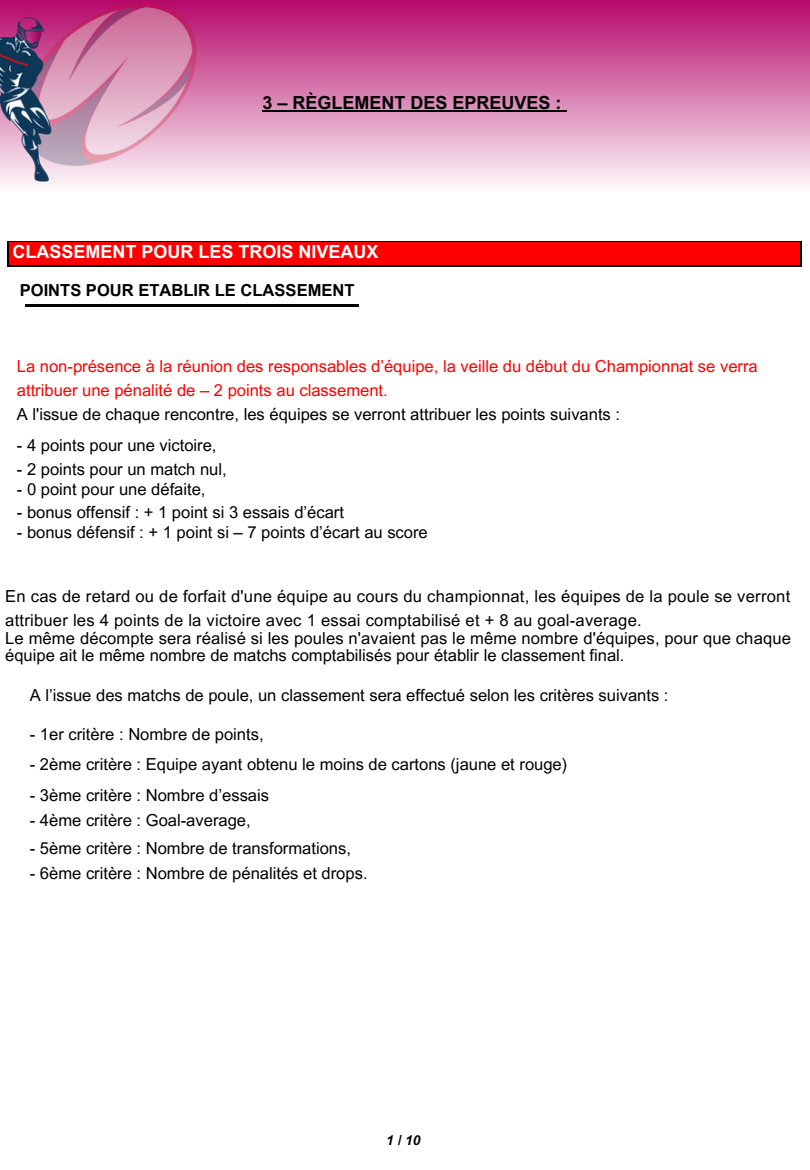
<style>
.page{position:relative;width:810px;height:1170px;background:#fff}
.page>*{position:absolute;margin:0;border:0;box-sizing:border-box;transform-origin:0 0}
.t1{font:700 18px "Arial MT Pro";color:#fff}
.t2{font:700 18px "Arial MT Pro";color:#000}
.t3{font:16.5px/24.8px "Arial MT Pro";color:#000}
.t4{font:16.5px/23.7px "Arial MT Pro";color:#f00}
.t5{font:700 16.5px "Arial MT Pro";color:#000}
.t6{font:italic 700 13.65px "Arial MT Pro";color:#000}
.s1{color:#000}
</style>
<div class="page">
<img style="left:1px;top:0;width:809px;height:186px">
<hr style="left:25px;top:305px;width:333px;height:2px;background:#000">
<hr style="left:262px;top:110px;width:299px;height:2px;background:#000">
<div style="left:8px;top:242px;width:793px;height:24px;background:#f00"></div>
<hr style="left:8px;top:241px;width:793px;height:1px;background:#000">
<hr style="left:8px;top:266px;width:793px;height:1px;background:#000">
<svg style="left:7px;top:241px;width:1px;height:26px"></svg>
<svg style="left:801px;top:241px;width:1px;height:26px"></svg>
<h1 class="t2" style="left:262px;top:96px;width:301px">3 – RÈGLEMENT DES EPREUVES :</h1>
<h1 class="t1" style="left:13px;top:245px;width:368px">CLASSEMENT POUR LES TROIS NIVEAUX</h1>
<h1 class="t5" style="left:20px;top:284px;width:336px">POINTS POUR ETABLIR LE CLASSEMENT</h1>
<h2 class="t4" style="left:17px;top:357px;width:742px">La non-présence à la réunion des responsables d’équipe, la veille du début du Championnat se verra attribuer une pénalité de – 2 points au classement.<br><span class="s1">A l'issue de chaque rencontre, les équipes se verront attribuer les points suivants :</span></h2>
<h2 class="t3" style="left:17px;top:435px;width:201px">- 4 points pour une victoire,</h2>
<h2 class="t3" style="left:17px;top:459px;width:211px">- 2 points pour un match nul,</h2>
<h2 class="t3" style="left:17px;top:479px;width:190px">- 0 point pour une défaite,</h2>
<h2 class="t3" style="left:17px;top:501px;width:329px">- bonus offensif : + 1 point si 3 essais d’écart</h2>
<h2 class="t3" style="left:17px;top:522px;width:412px">- bonus défensif : + 1 point si – 7 points d’écart au score</h2>
<h2 class="t3" style="left:5px;top:586px;width:787px">En cas de retard ou de forfait d'une équipe au cours du championnat, les équipes de la poule se verront attribuer les 4 points de la victoire avec 1 essai comptabilisé et + 8 au goal-average.</h2>
<h2 class="t3" style="left:5px;top:632px;width:787px;line-height:16.8px">Le même décompte sera réalisé si les poules n'avaient pas le même nombre d'équipes, pour que chaque équipe ait le même nombre de matchs comptabilisés pour établir le classement final.</h2>
<p class="t3" style="left:30px;top:685px;width:640px">A l’issue des matchs de poule, un classement sera effectué selon les critères suivants :</p>
<p class="t3" style="left:30px;top:723px;width:235px">- 1er critère : Nombre de points,</p>
<p class="t3" style="left:30px;top:754px;width:539px">- 2ème critère : Equipe ayant obtenu le moins de cartons (jaune et rouge)</p>
<p class="t3" style="left:30px;top:785px;width:241px">- 3ème critère : Nombre d’essais</p>
<p class="t3" style="left:30px;top:810px;width:222px">- 4ème critère : Goal-average,</p>
<p class="t3" style="left:30px;top:838px;width:323px">- 5ème critère : Nombre de transformations,</p>
<p class="t3" style="left:30px;top:863px;width:339px">- 6ème critère : Nombre de pénalités et drops.</p>
<p class="t6" style="left:386px;top:1135px;width:36px">1/10</p>
</div>
